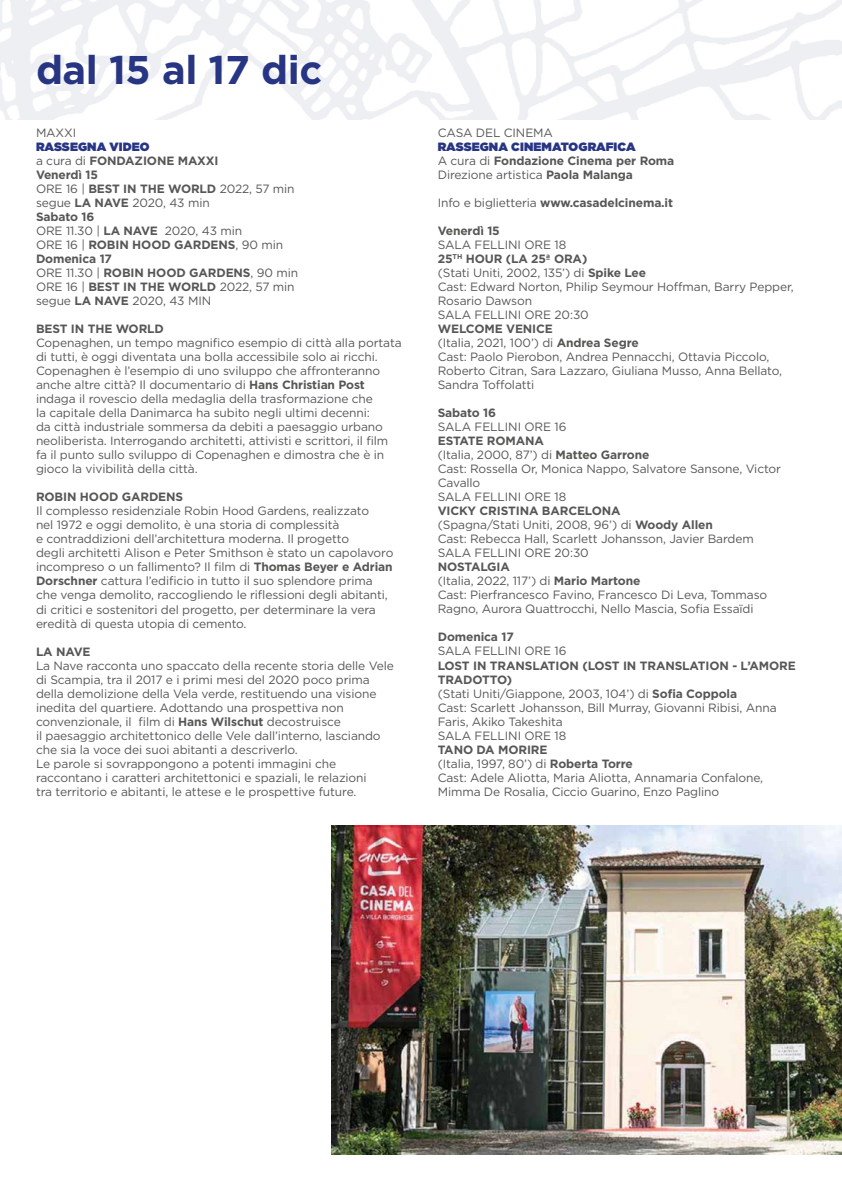
<style>
.page{position:relative;width:842px;height:1191px;background:#fff}
.page>*{position:absolute;margin:0;border:0;box-sizing:border-box;transform-origin:0 0}
.t1{font:700 40px "Gotham";letter-spacing:-.01em;color:#283583}
.t2{font:12px/14px "Gotham";letter-spacing:-.01em;color:#575756}
.t3{font:700 12px/14px "Gotham";letter-spacing:-.01em;color:#575756}
.t4{font:900 12px "Gotham HTF";letter-spacing:.01em;color:#283583}
.s1{font-weight:400}
.s2{font-weight:700}
</style>
<div class="page">
<img style="left:332px;top:826px;width:510px;height:329px">
<h1 class="t1" style="left:36px;top:47px;width:288px">dal 15 al 17 dic</h1>
<p class="t2" style="left:36px;top:126px;width:42px">MAXXI</p>
<p class="t4" style="left:36px;top:140px;width:115px">RASSEGNA VIDEO</p>
<p class="t3" style="left:36px;top:154px;width:264px"><span class="s1">a cura di</span> FONDAZIONE MAXXI<br>Venerdì 15<br><span class="s1">ORE 16 |</span> BEST IN THE WORLD <span class="s1">2022, 57 min segue</span> LA NAVE <span class="s1">2020, 43 min<br></span>Sabato 16<br><span class="s1">ORE 11.30 |</span> LA NAVE <span class="s1">2020, 43 min<br>ORE 16 |</span> ROBIN HOOD GARDENS<span class="s1">, 90 min<br></span>Domenica 17<br><span class="s1">ORE 11.30 |</span> ROBIN HOOD GARDENS<span class="s1">, 90 min<br>ORE 16 |</span> BEST IN THE WORLD <span class="s1">2022, 57 min segue</span> LA NAVE <span class="s1">2020, 43 MIN</span></p>
<p class="t3" style="left:36px;top:322px;width:129px">BEST IN THE WORLD</p>
<p class="t2" style="left:36px;top:336px;width:367px">Copenaghen, un tempo magnifico esempio di città alla portata di tutti, è oggi diventata una bolla accessibile solo ai ricchi.<br>Copenaghen è l’esempio di uno sviluppo che affronteranno anche altre città? Il documentario di <span class="s2">Hans Christian Post </span>indaga il rovescio della medaglia della trasformazione che<br>la capitale della Danimarca ha subito negli ultimi decenni:<br>da città industriale sommersa da debiti a paesaggio urbano neoliberista. Interrogando architetti, attivisti e scrittori, il film fa il punto sullo sviluppo di Copenaghen e dimostra che è in gioco la vivibilità della città.</p>
<p class="t3" style="left:36px;top:490px;width:149px">ROBIN HOOD GARDENS</p>
<p class="t2" style="left:36px;top:504px;width:359px">Il complesso residenziale Robin Hood Gardens, realizzato<br>nel 1972 e oggi demolito, è una storia di complessità<br>e contraddizioni dell’architettura moderna. Il progetto<br>degli architetti Alison e Peter Smithson è stato un capolavoro incompreso o un fallimento? Il film di <span class="s2">Thomas Beyer e Adrian Dorschner</span> cattura l’edificio in tutto il suo splendore prima che venga demolito, raccogliendo le riflessioni degli abitanti, di critici e sostenitori del progetto, per determinare la vera eredità di questa utopia di cemento.</p>
<p class="t3" style="left:36px;top:644px;width:56px">LA NAVE</p>
<p class="t2" style="left:36px;top:658px;width:359px">La Nave racconta uno spaccato della recente storia delle Vele di Scampia, tra il 2017 e i primi mesi del 2020 poco prima della demolizione della Vela verde, restituendo una visione inedita del quartiere. Adottando una prospettiva non convenzionale, il film di <span class="s2">Hans Wilschut</span> decostruisce<br>il paesaggio architettonico delle Vele dall’interno, lasciando che sia la voce dei suoi abitanti a descriverlo.<br>Le parole si sovrappongono a potenti immagini che raccontano i caratteri architettonici e spaziali, le relazioni<br>tra territorio e abitanti, le attese e le prospettive future.</p>
<p class="t2" style="left:438px;top:126px;width:117px">CASA DEL CINEMA</p>
<p class="t4" style="left:438px;top:140px;width:200px">RASSEGNA CINEMATOGRAFICA</p>
<p class="t3" style="left:438px;top:154px;width:238px"><span class="s1">A cura di</span> Fondazione Cinema per Roma<br><span class="s1">Direzione artistica</span> Paola Malanga</p>
<p class="t3" style="left:438px;top:196px;width:237px"><span class="s1">Info e biglietteria</span> www.casadelcinema.it</p>
<p class="t3" style="left:438px;top:224px;width:64px">Venerdì 15</p>
<p class="t2" style="left:438px;top:238px;width:357px">SALA FELLINI ORE 18<br><span class="s2">25</span><sup>TH</sup> <span class="s2">HOUR (LA 25ª ORA)<br></span>(Stati Uniti, 2002, 135’) di <span class="s2">Spike Lee<br></span>Cast: Edward Norton, Philip Seymour Hoffman, Barry Pepper,<br>Rosario Dawson<br>SALA FELLINI ORE 20:30</p>
<p class="t2" style="left:438px;top:322px;width:346px"><span class="s2">WELCOME VENICE<br></span>(Italia, 2021, 100’) di <span class="s2">Andrea Segre<br></span>Cast: Paolo Pierobon, Andrea Pennacchi, Ottavia Piccolo, Roberto Citran, Sara Lazzaro, Giuliana Musso, Anna Bellato, Sandra Toffolatti</p>
<p class="t3" style="left:438px;top:406px;width:60px">Sabato 16</p>
<p class="t2" style="left:438px;top:420px;width:130px">SALA FELLINI ORE 16</p>
<p class="t2" style="left:438px;top:434px;width:345px"><span class="s2">ESTATE ROMANA<br></span>(Italia, 2000, 87’) di <span class="s2">Matteo Garrone<br></span>Cast: Rossella Or, Monica Nappo, Salvatore Sansone, Victor<br>Cavallo<br>SALA FELLINI ORE 18</p>
<p class="t2" style="left:438px;top:504px;width:317px"><span class="s2">VICKY CRISTINA BARCELONA<br></span>(Spagna/Stati Uniti, 2008, 96’) di <span class="s2">Woody Allen<br></span>Cast: Rebecca Hall, Scarlett Johansson, Javier Bardem SALA FELLINI ORE 20:30</p>
<p class="t2" style="left:438px;top:560px;width:331px"><span class="s2">NOSTALGIA<br></span>(Italia, 2022, 117’) di <span class="s2">Mario Martone<br></span>Cast: Pierfrancesco Favino, Francesco Di Leva, Tommaso Ragno, Aurora Quattrocchi, Nello Mascia, Sofia Essaïdi</p>
<p class="t3" style="left:438px;top:630px;width:78px">Domenica 17</p>
<p class="t2" style="left:438px;top:644px;width:130px">SALA FELLINI ORE 16</p>
<p class="t2" style="left:438px;top:658px;width:360px"><span class="s2">LOST IN TRANSLATION (LOST IN TRANSLATION - L’AMORE TRADOTTO)<br></span>(Stati Uniti/Giappone, 2003, 104’) di <span class="s2">Sofia Coppola<br></span>Cast: Scarlett Johansson, Bill Murray, Giovanni Ribisi, Anna Faris, Akiko Takeshita<br>SALA FELLINI ORE 18</p>
<p class="t2" style="left:438px;top:742px;width:327px"><span class="s2">TANO DA MORIRE<br></span>(Italia, 1997, 80’) di <span class="s2">Roberta Torre<br></span>Cast: Adele Aliotta, Maria Aliotta, Annamaria Confalone, Mimma De Rosalia, Ciccio Guarino, Enzo Paglino</p>
</div>
